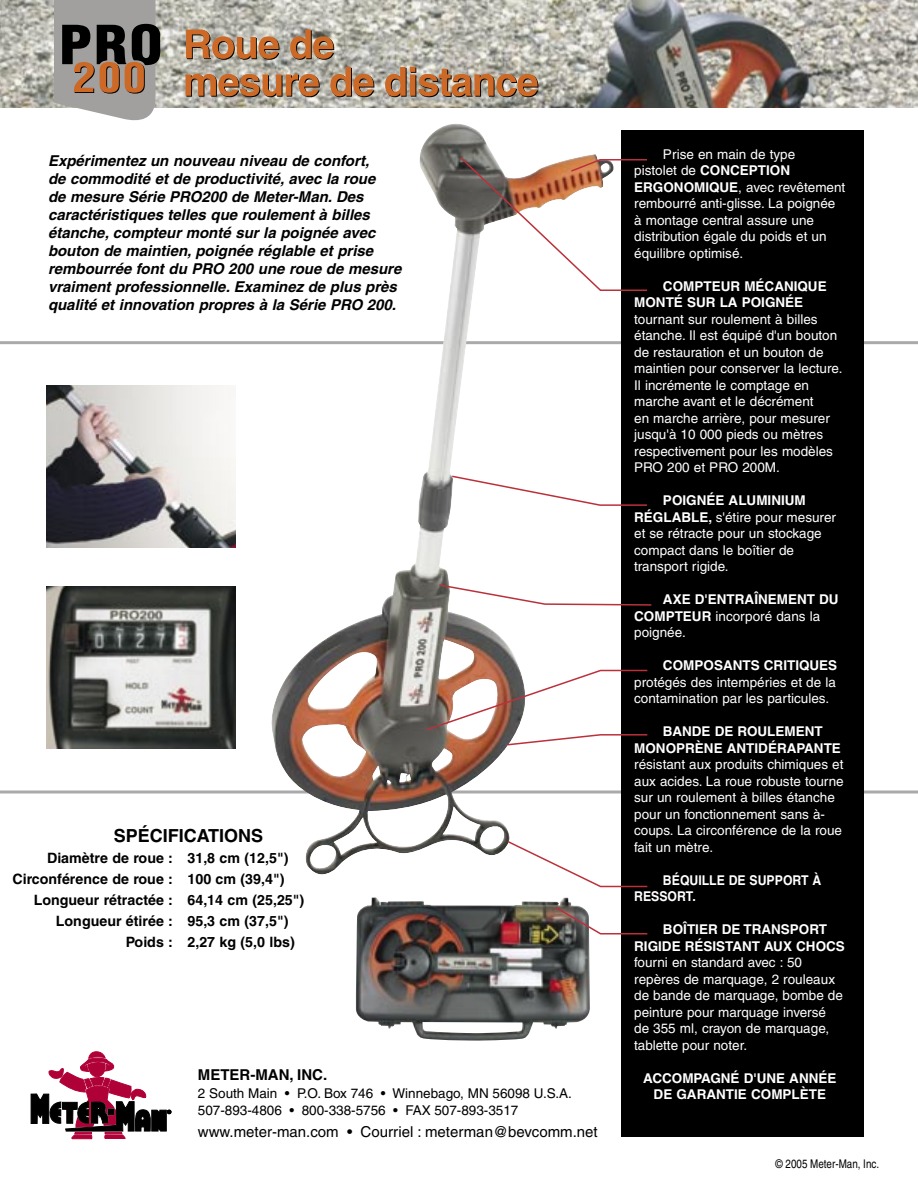
<style>
.page{position:relative;width:918px;height:1188px;background:#fff}
.page>*{position:absolute;margin:0;border:0;box-sizing:border-box;transform-origin:0 0}
.t1{font:700 18px "Helvetica";color:#000}
.t2{font:italic 700 15px/18px "Helvetica";color:#000}
.t3{font:15px "Helvetica";color:#000}
.t4{font:700 15px "Helvetica";color:#000}
.t5{font:700 14.25px "Helvetica";color:#000}
.t6{font:13.5px/16.5px "Helvetica";color:#fff}
.t7{font:700 13.5px/16.5px "Helvetica";color:#fff}
.t8{font:13.5px "Helvetica";color:#000}
.t9{font:700 13.5px/16.5px "Helvetica";color:#fff;scale:.91 1}
.t10{font:condensed 12px "Helvetica";color:#000}
.s1{font-weight:700}
.s2{font-weight:400}
</style>
<div class="page">
<img style="left:46px;top:386px;width:189px;height:162px">
<img style="left:46px;top:586px;width:189px;height:162px">
<img style="left:0;top:0;width:918px;height:108px">
<svg style="left:0;top:790px;width:918px;height:4px"></svg>
<hr style="left:0;top:341px;width:918px;height:3px;background:#aaa">
<div style="left:621px;top:130px;width:243px;height:1007px;background:#000"></div>
<img style="left:270px;top:124px;width:345px;height:751px">
<svg style="left:458px;top:155px;width:190px;height:137px"></svg>
<svg style="left:450px;top:475px;width:197px;height:32px"></svg>
<svg style="left:425px;top:669px;width:223px;height:77px"></svg>
<svg style="left:506px;top:839px;width:142px;height:49px"></svg>
<svg style="left:54px;top:0;width:106px;height:120px;background:#8a8079"></svg>
<svg style="left:186px;top:30px;width:94px;height:30px;background:#b68966"></svg>
<svg style="left:290px;top:30px;width:44px;height:30px"></svg>
<svg style="left:186px;top:74px;width:134px;height:23px;background:#b17b54"></svg>
<svg style="left:330px;top:67px;width:44px;height:30px"></svg>
<svg style="left:385px;top:67px;width:153px;height:30px;background:#b18462"></svg>
<svg style="left:438px;top:583px;width:214px;height:23px"></svg>
<svg style="left:31px;top:1052px;width:140px;height:87px"></svg>
<img style="left:356px;top:897px;width:234px;height:144px">
<svg style="left:554px;top:905px;width:94px;height:30px"></svg>
<p class="t2" style="left:48px;top:152px;width:355px">Expérimentez un nouveau niveau de confort,<br>de commodité et de productivité, avec la roue<br>de mesure Série PRO200 de Meter-Man. Des caractéristiques telles que roulement à billes étanche, compteur monté sur la poignée avec bouton de maintien, poignée réglable et prise rembourrée font du PRO 200 une roue de mesure vraiment professionnelle. Examinez de plus près qualité et innovation propres à la Série PRO 200.</p>
<p class="t1" style="left:114px;top:825px;width:151px">SPÉCIFICATIONS</p>
<p class="t5" style="left:47px;top:849px;width:243px">Diamètre de roue : 31,8 cm (12,5")</p>
<p class="t5" style="left:12px;top:870px;width:274px">Circonférence de roue : 100 cm (39,4")</p>
<p class="t5" style="left:34px;top:891px;width:272px">Longueur rétractée : 64,14 cm (25,25")</p>
<p class="t5" style="left:56px;top:912px;width:234px">Longueur étirée : 95,3 cm (37,5")</p>
<p class="t5" style="left:126px;top:933px;width:171px">Poids : 2,27 kg (5,0 lbs)</p>
<p class="t4" style="left:198px;top:1065px;width:131px">METER-MAN, INC.</p>
<p class="t8" style="left:198px;top:1086px;width:376px">2 South Main • P.O. Box 746 • Winnebago, MN 56098 U.S.A.</p>
<p class="t8" style="left:198px;top:1102px;width:322px">507-893-4806 • 800-338-5756 • FAX 507-893-3517</p>
<p class="t3" style="left:198px;top:1123px;width:401px">www.meter-man.com • Courriel : meterman@bevcomm.net</p>
<p class="t6" style="left:634px;top:146px;width:213px;text-indent:29px">Prise en main de type<br>pistolet de <span class="s1">CONCEPTION<br>ERGONOMIQUE</span>, avec revêtement rembourré anti-glisse. La poignée à montage central assure une distribution égale du poids et un équilibre optimisé.</p>
<p class="t6" style="left:634px;top:278px;width:210px;text-indent:29px"><span class="s1">COMPTEUR MÉCANIQUE<br>MONTÉ SUR LA POIGNÉE </span>tournant sur roulement à billes étanche. Il est équipé d'un bouton de restauration et un bouton de maintien pour conserver la lecture.<br>Il incrémente le comptage en marche avant et le décrément<br>en marche arrière, pour mesurer jusqu'à 10 000 pieds ou mètres respectivement pour les modèles<br>PRO 200 et PRO 200M.</p>
<p class="t6" style="left:634px;top:492px;width:203px;text-indent:29px"><span class="s1">POIGNÉE ALUMINIUM<br>RÉGLABLE,</span> s'étire pour mesurer et se rétracte pour un stockage compact dans le boîtier de transport rigide.</p>
<p class="t7" style="left:634px;top:591px;width:206px;text-indent:29px">AXE D'ENTRAÎNEMENT DU<br>COMPTEUR <span class="s2">incorporé dans la poignée.</span></p>
<p class="t6" style="left:634px;top:657px;width:205px;text-align:justify;text-indent:29px"><span class="s1">COMPOSANTS CRITIQUES </span>protégés des intempéries et de la contamination par les particules.</p>
<p class="t6" style="left:634px;top:723px;width:211px;text-indent:29px"><span class="s1">BANDE DE ROULEMENT<br>MONOPRÈNE ANTIDÉRAPANTE </span>résistant aux produits chimiques et aux acides. La roue robuste tourne sur un roulement à billes étanche pour un fonctionnement sans à&shy;coups. La circonférence de la roue fait un mètre.</p>
<p class="t9" style="left:634px;top:872px;width:207px;text-indent:29px">BÉQUILLE DE SUPPORT À<br>RESSORT.</p>
<p class="t6" style="left:634px;top:921px;width:212px;text-indent:29px"><span class="s1">BOÎTIER DE TRANSPORT<br>RIGIDE RÉSISTANT AUX CHOCS </span>fourni en standard avec : 50 repères de marquage, 2 rouleaux de bande de marquage, bombe de peinture pour marquage inversé<br>de 355 ml, crayon de marquage, tablette pour noter.</p>
<p class="t7" style="left:643px;top:1070px;width:195px;text-align:center">ACCOMPAGNÉ D'UNE ANNÉE<br>DE GARANTIE COMPLÈTE</p>
<p class="t10" style="left:776px;top:1157px;width:105px">© 2005 Meter-Man, Inc.</p>
</div>
